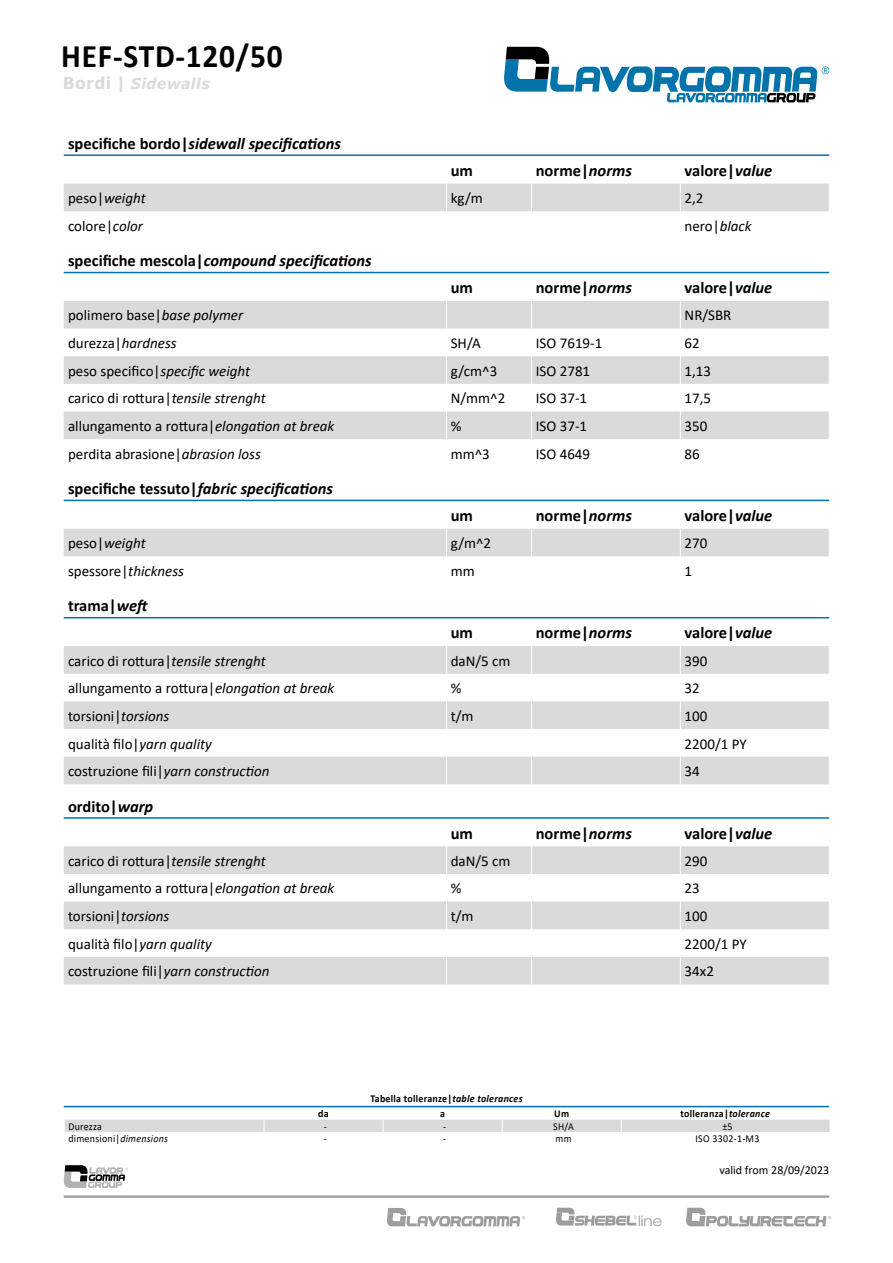
<style>
.page{position:relative;width:893px;height:1263px;background:#fff}
.page>*{position:absolute;margin:0;border:0;box-sizing:border-box;transform-origin:0 0}
.t1{font:700 33px "Calibri";letter-spacing:.025em;color:#000;scale:.95 1}
.t2{font:700 16.5px "Calibri";color:#000}
.t3{font:italic 700 16.5px "Calibri";color:#000}
.t4{font:15px "Calibri";color:#000}
.t5{font:italic 15px "Calibri";color:#000}
.t6{font:italic 700 15px "Verdana";letter-spacing:.025em;color:#dadada;scale:.95 1}
.t7{font:300 expanded 14.55px "Helvetica Neue LT Std";color:#9d9d9c}
.t8{font:12px "Calibri";color:#000}
.t9{font:700 10.5px "Calibri";letter-spacing:.025em;color:#000;scale:.95 1}
.t10{font:10.5px "Calibri";letter-spacing:.025em;color:#000;scale:.95 1}
.s1{font-style:normal;font-size:16.5px}
.s2{font-style:normal}
.s3{font-style:italic}
</style>
<div class="page">
<svg style="left:387px;top:1208px;width:138px;height:18px"></svg>
<svg style="left:556px;top:1208px;width:81px;height:17px"></svg>
<svg style="left:686px;top:1208px;width:145px;height:18px"></svg>
<hr style="left:64px;top:1195px;width:765px;height:3px;background:#9d9d9c">
<svg style="left:63px;top:1165px;width:65px;height:23px"></svg>
<svg style="left:504px;top:47px;width:325px;height:55px"></svg>
<hr style="left:64px;top:154px;width:765px;height:2px;background:#0073ab">
<div style="left:64px;top:184px;width:765px;height:27px;background:#dadada"></div>
<hr style="left:64px;top:272px;width:765px;height:1px;background:#0073ab">
<svg style="left:64px;top:301px;width:765px;height:138px;fill:#dadada"></svg>
<svg style="left:446px;top:301px;width:1px;height:138px"></svg>
<svg style="left:531px;top:301px;width:1px;height:138px"></svg>
<svg style="left:680px;top:301px;width:1px;height:138px"></svg>
<hr style="left:64px;top:500px;width:765px;height:1px;background:#0073ab">
<div style="left:64px;top:529px;width:765px;height:28px;background:#dadada"></div>
<hr style="left:64px;top:617px;width:765px;height:1px;background:#0073ab">
<svg style="left:64px;top:646px;width:765px;height:138px;fill:#dadada"></svg>
<svg style="left:446px;top:646px;width:1px;height:138px"></svg>
<svg style="left:531px;top:646px;width:1px;height:138px"></svg>
<svg style="left:680px;top:646px;width:1px;height:138px"></svg>
<hr style="left:64px;top:817px;width:765px;height:2px;background:#0073ab">
<svg style="left:64px;top:846px;width:765px;height:138px;fill:#dadada"></svg>
<svg style="left:446px;top:846px;width:1px;height:138px"></svg>
<svg style="left:531px;top:846px;width:1px;height:138px"></svg>
<svg style="left:680px;top:846px;width:1px;height:138px"></svg>
<hr style="left:64px;top:1106px;width:765px;height:1px;background:#0073ab">
<svg style="left:64px;top:1107px;width:766px;height:25px"></svg>
<h1 class="t1" style="left:61px;top:33px;width:235px">HEF-STD-120/50</h1>
<p class="t6" style="left:63px;top:74px;width:156px"><span class="s1">Bordi |</span> Sidewalls</p>
<p class="t3" style="left:68px;top:132px;width:274px"><span class="s2">specifiche bordo|</span>sidewall specifications</p>
<p class="t2" style="left:451px;top:159px;width:24px">um</p>
<p class="t2" style="left:536px;top:159px;width:98px">norme|<span class="s3">norms</span></p>
<p class="t2" style="left:685px;top:159px;width:89px">valore|<span class="s3">value</span></p>
<p class="t5" style="left:68px;top:188px;width:79px"><span class="s2">peso|</span>weight</p>
<p class="t4" style="left:451px;top:188px;width:34px">kg/m</p>
<p class="t4" style="left:685px;top:188px;width:20px">2,2</p>
<p class="t4" style="left:68px;top:215px;width:76px">colore|<span class="s3">color</span></p>
<p class="t4" style="left:685px;top:215px;width:69px">nero|<span class="s3">black</span></p>
<p class="t3" style="left:68px;top:249px;width:305px"><span class="s2">specifiche mescola|</span>compound specifications</p>
<p class="t2" style="left:451px;top:276px;width:24px">um</p>
<p class="t2" style="left:536px;top:276px;width:98px">norme|<span class="s3">norms</span></p>
<p class="t2" style="left:685px;top:276px;width:89px">valore|<span class="s3">value</span></p>
<p class="t4" style="left:68px;top:305px;width:177px">polimero base|<span class="s3">base polymer</span></p>
<p class="t4" style="left:685px;top:305px;width:48px">NR/SBR</p>
<p class="t4" style="left:68px;top:333px;width:110px">durezza|<span class="s3">hardness</span></p>
<p class="t4" style="left:451px;top:333px;width:32px">SH/A</p>
<p class="t4" style="left:536px;top:333px;width:68px">ISO 7619-1</p>
<p class="t4" style="left:685px;top:333px;width:17px">62</p>
<p class="t4" style="left:68px;top:360px;width:184px">peso specifico|<span class="s3">specific weight</span></p>
<p class="t4" style="left:451px;top:360px;width:48px">g/cm^3</p>
<p class="t4" style="left:536px;top:360px;width:56px">ISO 2781</p>
<p class="t4" style="left:685px;top:360px;width:28px">1,13</p>
<p class="t4" style="left:68px;top:388px;width:199px">carico di rottura|<span class="s3">tensile strenght</span></p>
<p class="t4" style="left:451px;top:388px;width:56px">N/mm^2</p>
<p class="t4" style="left:536px;top:388px;width:53px">ISO 37-1</p>
<p class="t4" style="left:685px;top:388px;width:28px">17,5</p>
<p class="t4" style="left:68px;top:416px;width:268px">allungamento a rottura|<span class="s3">elongation at break</span></p>
<p class="t4" style="left:451px;top:416px;width:12px">%</p>
<p class="t4" style="left:536px;top:416px;width:53px">ISO 37-1</p>
<p class="t4" style="left:685px;top:416px;width:24px">350</p>
<p class="t4" style="left:68px;top:443px;width:194px">perdita abrasione|<span class="s3">abrasion loss</span></p>
<p class="t4" style="left:451px;top:443px;width:41px">mm^3</p>
<p class="t4" style="left:536px;top:443px;width:56px">ISO 4649</p>
<p class="t4" style="left:685px;top:443px;width:17px">86</p>
<p class="t3" style="left:68px;top:477px;width:266px"><span class="s2">specifiche tessuto|</span>fabric specifications</p>
<p class="t2" style="left:451px;top:504px;width:24px">um</p>
<p class="t2" style="left:536px;top:504px;width:98px">norme|<span class="s3">norms</span></p>
<p class="t2" style="left:685px;top:504px;width:89px">valore|<span class="s3">value</span></p>
<p class="t5" style="left:68px;top:533px;width:79px"><span class="s2">peso|</span>weight</p>
<p class="t4" style="left:451px;top:533px;width:42px">g/m^2</p>
<p class="t4" style="left:685px;top:533px;width:24px">270</p>
<p class="t4" style="left:68px;top:560px;width:118px">spessore|<span class="s3">thickness</span></p>
<p class="t4" style="left:451px;top:560px;width:25px">mm</p>
<p class="t4" style="left:685px;top:560px;width:9px">1</p>
<p class="t2" style="left:68px;top:594px;width:83px">trama|<span class="s3">weft</span></p>
<p class="t2" style="left:451px;top:621px;width:24px">um</p>
<p class="t2" style="left:536px;top:621px;width:98px">norme|<span class="s3">norms</span></p>
<p class="t2" style="left:685px;top:621px;width:89px">valore|<span class="s3">value</span></p>
<p class="t4" style="left:68px;top:650px;width:199px">carico di rottura|<span class="s3">tensile strenght</span></p>
<p class="t4" style="left:451px;top:650px;width:61px">daN/5 cm</p>
<p class="t4" style="left:685px;top:650px;width:24px">390</p>
<p class="t4" style="left:68px;top:678px;width:268px">allungamento a rottura|<span class="s3">elongation at break</span></p>
<p class="t4" style="left:451px;top:678px;width:12px">%</p>
<p class="t4" style="left:685px;top:678px;width:17px">32</p>
<p class="t4" style="left:68px;top:705px;width:103px">torsioni|<span class="s3">torsions</span></p>
<p class="t4" style="left:451px;top:705px;width:24px">t/m</p>
<p class="t4" style="left:685px;top:705px;width:24px">100</p>
<p class="t4" style="left:68px;top:733px;width:145px">qualità filo|<span class="s3">yarn quality</span></p>
<p class="t4" style="left:685px;top:733px;width:64px">2200/1 PY</p>
<p class="t4" style="left:68px;top:761px;width:203px">costruzione fili|<span class="s3">yarn construction</span></p>
<p class="t4" style="left:685px;top:761px;width:17px">34</p>
<p class="t2" style="left:68px;top:794px;width:87px">ordito|<span class="s3">warp</span></p>
<p class="t2" style="left:451px;top:821px;width:24px">um</p>
<p class="t2" style="left:536px;top:821px;width:98px">norme|<span class="s3">norms</span></p>
<p class="t2" style="left:685px;top:821px;width:89px">valore|<span class="s3">value</span></p>
<p class="t4" style="left:68px;top:850px;width:199px">carico di rottura|<span class="s3">tensile strenght</span></p>
<p class="t4" style="left:451px;top:850px;width:61px">daN/5 cm</p>
<p class="t4" style="left:685px;top:850px;width:24px">290</p>
<p class="t4" style="left:68px;top:878px;width:268px">allungamento a rottura|<span class="s3">elongation at break</span></p>
<p class="t4" style="left:451px;top:878px;width:12px">%</p>
<p class="t4" style="left:685px;top:878px;width:17px">23</p>
<p class="t4" style="left:68px;top:906px;width:103px">torsioni|<span class="s3">torsions</span></p>
<p class="t4" style="left:451px;top:906px;width:24px">t/m</p>
<p class="t4" style="left:685px;top:906px;width:24px">100</p>
<p class="t4" style="left:68px;top:933px;width:145px">qualità filo|<span class="s3">yarn quality</span></p>
<p class="t4" style="left:685px;top:933px;width:64px">2200/1 PY</p>
<p class="t4" style="left:68px;top:961px;width:203px">costruzione fili|<span class="s3">yarn construction</span></p>
<p class="t4" style="left:685px;top:961px;width:31px">34x2</p>
<p class="t9" style="left:370px;top:1091px;width:162px">Tabella tolleranze|<span class="s3">table tolerances</span></p>
<p class="t9" style="left:318px;top:1106px;width:13px">da</p>
<p class="t9" style="left:440px;top:1106px;width:7px">a</p>
<p class="t9" style="left:554px;top:1106px;width:17px">Um</p>
<p class="t9" style="left:680px;top:1106px;width:96px">tolleranza|<span class="s3">tolerance</span></p>
<p class="t10" style="left:68px;top:1119px;width:37px">Durezza</p>
<p class="t10" style="left:324px;top:1119px;width:5px">-</p>
<p class="t10" style="left:443px;top:1119px;width:5px">-</p>
<p class="t10" style="left:553px;top:1119px;width:23px">SH/A</p>
<p class="t10" style="left:722px;top:1119px;width:12px">±5</p>
<p class="t10" style="left:68px;top:1131px;width:106px">dimensioni|<span class="s3">dimensions</span></p>
<p class="t10" style="left:324px;top:1131px;width:5px">-</p>
<p class="t10" style="left:443px;top:1131px;width:5px">-</p>
<p class="t10" style="left:555px;top:1131px;width:19px">mm</p>
<p class="t10" style="left:695px;top:1131px;width:69px">ISO 3302-1-M3</p>
<p class="t7" style="left:638px;top:1212px;width:25px">line</p>
<p class="t8" style="left:719px;top:1162px;width:111px">valid from 28/09/2023</p>
</div>
